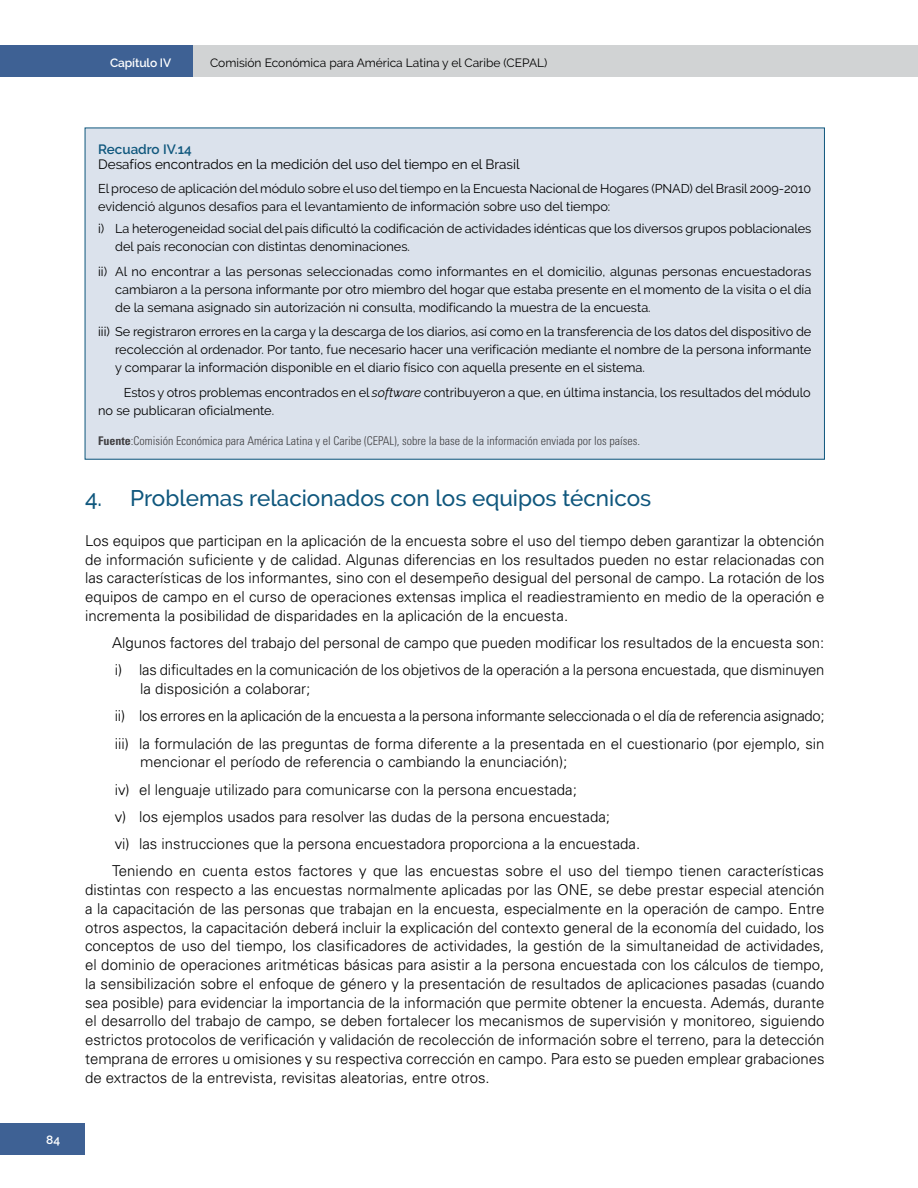
<style>
.page{position:relative;width:918px;height:1188px;background:#fff}
.page>*{position:absolute;margin:0;border:0;box-sizing:border-box;transform-origin:0 0}
.t1{font:500 22.5px "Raleway";color:#0f577d}
.t2{font:300 15px/18.8px "Univers LT Std";color:#000}
.t3{font:13.5px "Raleway";color:#000}
.t4{font:600 13.5px "Raleway";color:#0f577d}
.t5{font:12.75px/18px "Raleway";color:#000}
.t6{font:300 condensed 12px "Univers LT Std";color:#414042}
.t7{font:12px "Raleway";color:#000}
.t8{font:600 12px "Raleway";letter-spacing:-.01em;color:#fff}
.s1{font-style:italic}
.s2{font-weight:700}
</style>
<div class="page">
<div style="left:0;top:45px;width:194px;height:32px;background:#3e6194"></div>
<div style="left:194px;top:45px;width:724px;height:32px;background:#d1d3d4"></div>
<div style="left:0;top:1123px;width:85px;height:32px;background:#3e6194"></div>
<div style="left:85px;top:128px;width:739px;height:331px;background:#dbe2ec"></div>
<p class="t8" style="left:110px;top:56px;width:63px">Capítulo IV</p>
<p class="t7" style="left:210px;top:56px;width:339px">Comisión Económica para América Latina y el Caribe (CEPAL)</p>
<p class="t8" style="left:46px;top:1133px;width:15px">84</p>
<p class="t4" style="left:98px;top:141px;width:95px">Recuadro IV.14</p>
<p class="t3" style="left:98px;top:156px;width:423px">Desafíos encontrados en la medición del uso del tiempo en el Brasil</p>
<p class="t5" style="left:98px;top:180px;width:715px">El proceso de aplicación del módulo sobre el uso del tiempo en la Encuesta Nacional de Hogares (PNAD) del Brasil 2009-2010 evidenció algunos desafíos para el levantamiento de información sobre uso del tiempo:</p>
<p class="t5" style="left:115px;top:220px;width:698px;text-indent:-17px">i) La heterogeneidad social del país dificultó la codificación de actividades idénticas que los diversos grupos poblacionales del país reconocían con distintas denominaciones.</p>
<p class="t5" style="left:115px;top:262px;width:698px;text-align:justify;text-indent:-17px">ii) Al no encontrar a las personas seleccionadas como informantes en el domicilio, algunas personas encuestadoras cambiaron a la persona informante por otro miembro del hogar que estaba presente en el momento de la visita o el día de la semana asignado sin autorización ni consulta, modificando la muestra de la encuesta.</p>
<p class="t5" style="left:115px;top:323px;width:698px;text-align:justify;text-indent:-17px">iii) Se registraron errores en la carga y la descarga de los diarios, así como en la transferencia de los datos del dispositivo de recolección al ordenador. Por tanto, fue necesario hacer una verificación mediante el nombre de la persona informante y comparar la información disponible en el diario físico con aquella presente en el sistema.</p>
<p class="t5" style="left:98px;top:383px;width:714px;text-indent:26px">Estos y otros problemas encontrados en el <span class="s1">software</span> contribuyeron a que, en última instancia, los resultados del módulo no se publicaran oficialmente.</p>
<p class="t6" style="left:98px;top:434px;width:543px"><span class="s2">Fuente</span>:Comisión Económica para América Latina y el Caribe (CEPAL), sobre la base de la información enviada por los países.</p>
<h1 class="t1" style="left:85px;top:485px;width:568px">4. Problemas relacionados con los equipos técnicos</h1>
<p class="t2" style="left:85px;top:531px;width:741px;text-align:justify">Los equipos que participan en la aplicación de la encuesta sobre el uso del tiempo deben garantizar la obtención de información suficiente y de calidad. Algunas diferencias en los resultados pueden no estar relacionadas con las características de los informantes, sino con el desempeño desigual del personal de campo. La rotación de los equipos de campo en el curso de operaciones extensas implica el readiestramiento en medio de la operación e incrementa la posibilidad de disparidades en la aplicación de la encuesta.</p>
<p class="t2" style="left:112px;top:629px;width:714px;line-height:27.3px">Algunos factores del trabajo del personal de campo que pueden modificar los resultados de la encuesta son: i) las dificultades en la comunicación de los objetivos de la operación a la persona encuestada, que disminuyen</p>
<p class="t2" style="left:115px;top:675px;width:711px;line-height:27.3px;text-indent:26px">la disposición a colaborar;<br>ii) los errores en la aplicación de la encuesta a la persona informante seleccionada o el día de referencia asignado; iii) la formulación de las preguntas de forma diferente a la presentada en el cuestionario (por ejemplo, sin</p>
<p class="t2" style="left:112px;top:748px;width:714px;line-height:27.3px;text-indent:28px">mencionar el período de referencia o cambiando la enunciación);<br>iv) el lenguaje utilizado para comunicarse con la persona encuestada;<br>v) los ejemplos usados para resolver las dudas de la persona encuestada;<br>vi) las instrucciones que la persona encuestadora proporciona a la encuestada.<br>Teniendo en cuenta estos factores y que las encuestas sobre el uso del tiempo tienen características</p>
<p class="t2" style="left:85px;top:880px;width:741px;text-align:justify">distintas con respecto a las encuestas normalmente aplicadas por las ONE, se debe prestar especial atención a la capacitación de las personas que trabajan en la encuesta, especialmente en la operación de campo. Entre otros aspectos, la capacitación deberá incluir la explicación del contexto general de la economía del cuidado, los conceptos de uso del tiempo, los clasificadores de actividades, la gestión de la simultaneidad de actividades, el dominio de operaciones aritméticas básicas para asistir a la persona encuestada con los cálculos de tiempo, la sensibilización sobre el enfoque de género y la presentación de resultados de aplicaciones pasadas (cuando sea posible) para evidenciar la importancia de la información que permite obtener la encuesta. Además, durante el desarrollo del trabajo de campo, se deben fortalecer los mecanismos de supervisión y monitoreo, siguiendo estrictos protocolos de verificación y validación de recolección de información sobre el terreno, para la detección temprana de errores u omisiones y su respectiva corrección en campo. Para esto se pueden emplear grabaciones de extractos de la entrevista, revisitas aleatorias, entre otros.</p>
</div>
